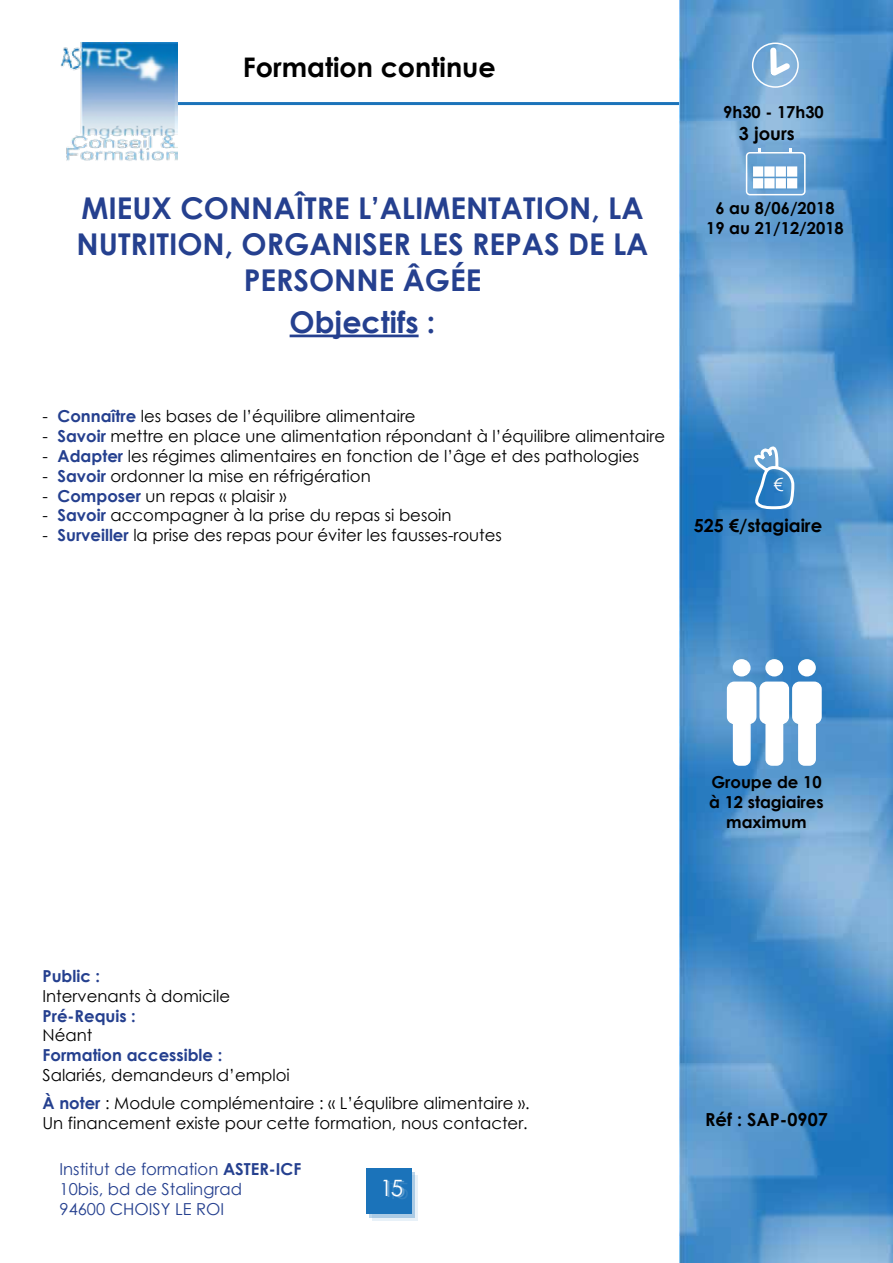
<style>
.page{position:relative;width:893px;height:1263px;background:#fff}
.page>*{position:absolute;margin:0;border:0;box-sizing:border-box;transform-origin:0 0}
.t1{font:700 30px/36px "Century Gothic";color:#25408f;text-align:center}
.t2{font:700 27px "Century Gothic";color:#000}
.t3{font:22.5px "Century Gothic";color:#fff}
.t4{font:700 18px "Century Gothic";color:#000}
.t5{font:18px "Century Gothic";color:#fff}
.t6{font:16.5px/19.8px "Century Gothic";color:#000}
.t7{font:700 16.5px/19.8px "Century Gothic";color:#000;text-align:center}
.t8{font:16.5px/19.8px "Century Gothic";color:#25408f}
.t9{font:700 16.5px "Century Gothic";color:#25408f}
.s1{font-weight:700;color:#25408f}
.s2{font-weight:700}
</style>
<div class="page">
<img style="left:679px;top:0;width:214px;height:1263px">
<hr style="left:178px;top:102px;width:501px;height:3px;background:#1b73ba">
<img style="left:60px;top:43px;width:118px;height:118px">
<div style="left:752px;top:43px;width:47px;height:45px;border:2px solid #fff;border-radius:50%"></div>
<svg style="left:766px;top:44px;width:29px;height:37px"></svg>
<svg style="left:754px;top:448px;width:42px;height:64px"></svg>
<div style="left:746px;top:152px;width:60px;height:43px;border:2px solid #fff;border-radius:3px"></div>
<div style="left:754px;top:167px;width:8px;height:9px;background:#fff"></div>
<div style="left:753px;top:166px;width:10px;height:11px;border:2px solid #fff"></div>
<div style="left:765px;top:167px;width:9px;height:9px;background:#fff"></div>
<div style="left:764px;top:166px;width:11px;height:11px;border:2px solid #fff"></div>
<div style="left:776px;top:167px;width:9px;height:9px;background:#fff"></div>
<div style="left:776px;top:166px;width:10px;height:11px;border:2px solid #fff"></div>
<div style="left:788px;top:167px;width:8px;height:9px;background:#fff"></div>
<div style="left:787px;top:166px;width:10px;height:11px;border:2px solid #fff"></div>
<div style="left:754px;top:179px;width:8px;height:9px;background:#fff"></div>
<div style="left:753px;top:178px;width:10px;height:10px;border:2px solid #fff"></div>
<div style="left:765px;top:179px;width:9px;height:9px;background:#fff"></div>
<div style="left:764px;top:178px;width:11px;height:10px;border:2px solid #fff"></div>
<div style="left:776px;top:179px;width:9px;height:9px;background:#fff"></div>
<div style="left:776px;top:178px;width:10px;height:10px;border:2px solid #fff"></div>
<div style="left:788px;top:179px;width:8px;height:9px;background:#fff"></div>
<div style="left:787px;top:178px;width:10px;height:10px;border:2px solid #fff"></div>
<div style="left:733px;top:660px;width:17px;height:16px;background:#fff;border-radius:50%"></div>
<div style="left:733px;top:659px;width:18px;height:17px;border:2px solid #fff;border-radius:50%"></div>
<div style="left:766px;top:660px;width:16px;height:16px;background:#fff;border-radius:50%"></div>
<div style="left:765px;top:659px;width:18px;height:17px;border:2px solid #fff;border-radius:50%"></div>
<div style="left:799px;top:660px;width:16px;height:16px;background:#fff;border-radius:50%"></div>
<div style="left:798px;top:659px;width:18px;height:17px;border:2px solid #fff;border-radius:50%"></div>
<svg style="left:726px;top:681px;width:96px;height:85px"></svg>
<div style="left:366px;top:1168px;width:45px;height:46px;background:#1b73ba"></div>
<div style="left:369px;top:1172px;width:46px;height:46px;background:#1b73ba"></div>
<svg style="left:372px;top:1175px;width:46px;height:45px"></svg>
<hr style="left:290px;top:335px;width:129px;height:2px;background:#25408f">
<h2 class="t2" style="left:243px;top:47px;width:254px">Formation continue</h2>
<h1 class="t1" style="left:77px;top:188px;width:573px">MIEUX CONNAÎTRE L’ALIMENTATION, LA<br>NUTRITION, ORGANISER LES REPAS DE LA<br>PERSONNE ÂGÉE</h1>
<h1 class="t1" style="left:290px;top:303px;width:147px">Objectifs :</h1>
<p class="t6" style="left:43px;top:406px;width:375px">- <span class="s1">Connaître</span> les bases de l’équilibre alimentaire</p>
<p class="t6" style="left:43px;top:426px;width:624px">- <span class="s1">Savoir</span> mettre en place une alimentation répondant à l’équilibre alimentaire</p>
<p class="t6" style="left:43px;top:446px;width:598px">- <span class="s1">Adapter</span> les régimes alimentaires en fonction de l’âge et des pathologies</p>
<p class="t6" style="left:43px;top:466px;width:330px">- <span class="s1">Savoir</span> ordonner la mise en réfrigération</p>
<p class="t6" style="left:43px;top:485px;width:245px">- <span class="s1">Composer</span> un repas « plaisir »</p>
<p class="t6" style="left:43px;top:505px;width:411px">- <span class="s1">Savoir</span> accompagner à la prise du repas si besoin</p>
<p class="t6" style="left:43px;top:525px;width:461px">- <span class="s1">Surveiller</span> la prise des repas pour éviter les fausses-routes</p>
<p class="t7" style="left:723px;top:101px;width:102px">9h30 - 17h30</p>
<p class="t4" style="left:739px;top:119px;width:57px">3 jours</p>
<p class="t7" style="left:706px;top:198px;width:139px">6 au 8/06/2018<br>19 au 21/12/2018</p>
<p class="t5" style="left:773px;top:471px;width:11px">€</p>
<p class="t4" style="left:694px;top:512px;width:130px">525 €/stagiaire</p>
<p class="t9" style="left:43px;top:963px;width:59px">Public :</p>
<p class="t6" style="left:43px;top:985px;width:189px">Intervenants à domicile</p>
<p class="t9" style="left:43px;top:1003px;width:95px">Pré-Requis :</p>
<p class="t6" style="left:43px;top:1025px;width:51px">Néant</p>
<p class="t9" style="left:43px;top:1042px;width:181px">Formation accessible :</p>
<p class="t6" style="left:43px;top:1065px;width:249px">Salariés, demandeurs d’emploi</p>
<p class="t6" style="left:43px;top:1093px;width:489px"><span class="s1">À noter</span> : Module complémentaire : « L’équlibre alimentaire ».<br>Un financement existe pour cette formation, nous contacter.</p>
<p class="t8" style="left:60px;top:1159px;width:243px">Institut de formation <span class="s2">ASTER-ICF<br></span>10bis, bd de Stalingrad<br>94600 CHOISY LE ROI</p>
<h3 class="t3" style="left:383px;top:1174px;width:28px">1515</h3>
<p class="t7" style="left:709px;top:772px;width:116px">Groupe de 10 à 12 stagiaires maximum</p>
<p class="t4" style="left:705px;top:1106px;width:124px">Réf : SAP-0907</p>
</div>
